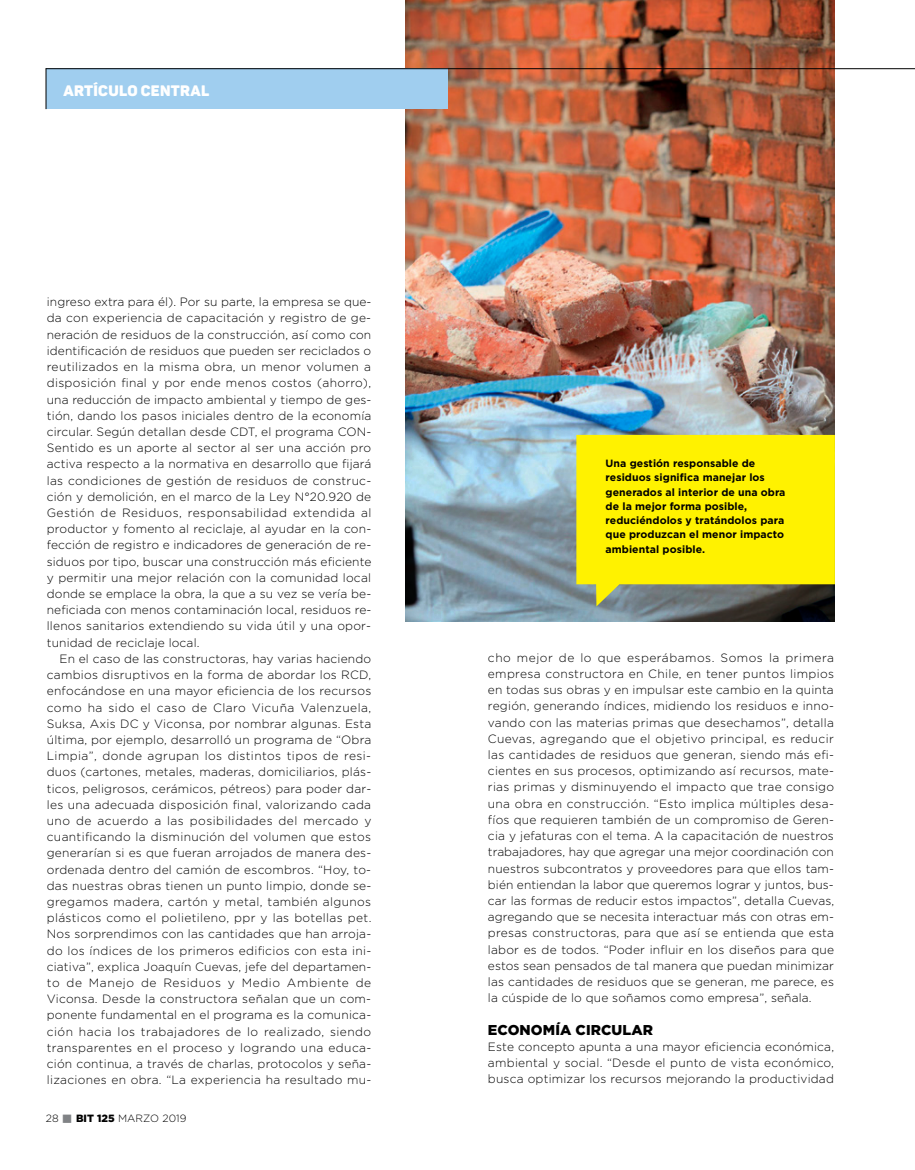
<style>
.page{position:relative;width:915px;height:1170px;background:#fff}
.page>*{position:absolute;margin:0;border:0;box-sizing:border-box;transform-origin:0 0}
.t1{font:15px "Panton Black Caps";letter-spacing:.02em;color:#fff}
.t2{font:900 14.25px "Gotham";letter-spacing:.005em;color:#000}
.t3{font:300 12px/16.2px "Gotham";letter-spacing:.015em;color:#000;text-align:justify}
.t4{font:700 10.5px/14.2px "Gotham";letter-spacing:.005em;color:#000}
.t5{font:300 10.5px "Gotham";letter-spacing:.005em;color:#000}
.s1{color:#808285}
.s2{font-weight:900}
</style>
<div class="page">
<img style="left:406px;top:0;width:428px;height:621px">
<div style="left:46px;top:68px;width:401px;height:41px;background:#a0ceef"></div>
<hr style="left:46px;top:68px;width:868px;height:1px;background:#000">
<hr style="left:46px;top:68px;width:1px;height:41px;background:#000">
<svg style="left:576px;top:435px;width:258px;height:171px;fill:#fff200"></svg>
<p class="t1" style="left:63px;top:81px;width:147px">ARTÍCULO CENTRAL</p>
<p class="t3" style="left:47px;top:293px;width:326px">ingreso extra para él). Por su parte, la empresa se que&shy;da con experiencia de capacitación y registro de ge&shy;neración de residuos de la construcción, así como con identificación de residuos que pueden ser reciclados o reutilizados en la misma obra, un menor volumen a disposición final y por ende menos costos (ahorro), una reducción de impacto ambiental y tiempo de ges&shy;tión, dando los pasos iniciales dentro de la economía circular. Según detallan desde CDT, el programa CON-Sentido es un aporte al sector al ser una acción pro activa respecto a la normativa en desarrollo que fijará las condiciones de gestión de residuos de construc&shy;ción y demolición, en el marco de la Ley N°20.920 de Gestión de Residuos, responsabilidad extendida al productor y fomento al reciclaje, al ayudar en la con&shy;fección de registro e indicadores de generación de re&shy;siduos por tipo, buscar una construcción más eficiente y permitir una mejor relación con la comunidad local donde se emplace la obra, la que a su vez se vería be&shy;neficiada con menos contaminación local, residuos re&shy;llenos sanitarios extendiendo su vida útil y una opor&shy;tunidad de reciclaje local.</p>
<p class="t3" style="left:47px;top:650px;width:326px;text-indent:13px">En el caso de las constructoras, hay varias haciendo cambios disruptivos en la forma de abordar los RCD, enfocándose en una mayor eficiencia de los recursos como ha sido el caso de Claro Vicuña Valenzuela, Suksa, Axis DC y Viconsa, por nombrar algunas. Esta última, por ejemplo, desarrolló un programa de “Obra Limpia”, donde agrupan los distintos tipos de resi&shy;duos (cartones, metales, maderas, domiciliarios, plás&shy;ticos, peligrosos, cerámicos, pétreos) para poder dar&shy;les una adecuada disposición final, valorizando cada uno de acuerdo a las posibilidades del mercado y cuantificando la disminución del volumen que estos generarían si es que fueran arrojados de manera des&shy;ordenada dentro del camión de escombros. “Hoy, to&shy;das nuestras obras tienen un punto limpio, donde se&shy;gregamos madera, cartón y metal, también algunos plásticos como el polietileno, ppr y las botellas pet.<br>Nos sorprendimos con las cantidades que han arroja&shy;do los índices de los primeros edificios con esta ini&shy;ciativa”, explica Joaquín Cuevas, jefe del departamen&shy;to de Manejo de Residuos y Medio Ambiente de Viconsa. Desde la constructora señalan que un com&shy;ponente fundamental en el programa es la comunica&shy;ción hacia los trabajadores de lo realizado, siendo transparentes en el proceso y logrando una educa&shy;ción continua, a través de charlas, protocolos y seña&shy;lizaciones en obra. “La experiencia ha resultado mu-</p>
<p class="t5" style="left:46px;top:1111px;width:142px">28 <span class="s1">■</span> <span class="s2">BIT 125</span> ma rzo 2019</p>
<p class="t4" style="left:605px;top:456px;width:181px">Una gestión responsable de residuos significa manejar los generados al interior de una obra de la mejor forma posible, reduciéndolos y tratándolos para que produzcan el menor impacto ambiental posible.</p>
<p class="t3" style="left:488px;top:649px;width:347px">cho mejor de lo que esperábamos. Somos la primera empresa constructora en Chile, en tener puntos limpios en todas sus obras y en impulsar este cambio en la quinta región, generando índices, midiendo los residuos e inno&shy;vando con las materias primas que desechamos”, detalla Cuevas, agregando que el objetivo principal, es reducir las cantidades de residuos que generan, siendo más efi&shy;cientes en sus procesos, optimizando así recursos, mate&shy;rias primas y disminuyendo el impacto que trae consigo una obra en construcción. “Esto implica múltiples desa&shy;fíos que requieren también de un compromiso de Geren&shy;cia y jefaturas con el tema. A la capacitación de nuestros trabajadores, hay que agregar una mejor coordinación con nuestros subcontratos y proveedores para que ellos tam&shy;bién entiendan la labor que queremos lograr y juntos, bus&shy;car las formas de reducir estos impactos”, detalla Cuevas, agregando que se necesita interactuar más con otras em&shy;presas constructoras, para que así se entienda que esta labor es de todos. “Poder influir en los diseños para que estos sean pensados de tal manera que puedan minimizar las cantidades de residuos que se generan, me parece, es la cúspide de lo que soñamos como empresa”, señala.</p>
<p class="t2" style="left:488px;top:1019px;width:166px">ECONOMÍA CIRCULAR</p>
<p class="t3" style="left:488px;top:1038px;width:347px">Este concepto apunta a una mayor eficiencia económica, ambiental y social. “Desde el punto de vista económico, busca optimizar los recursos mejorando la productividad</p>
</div>
